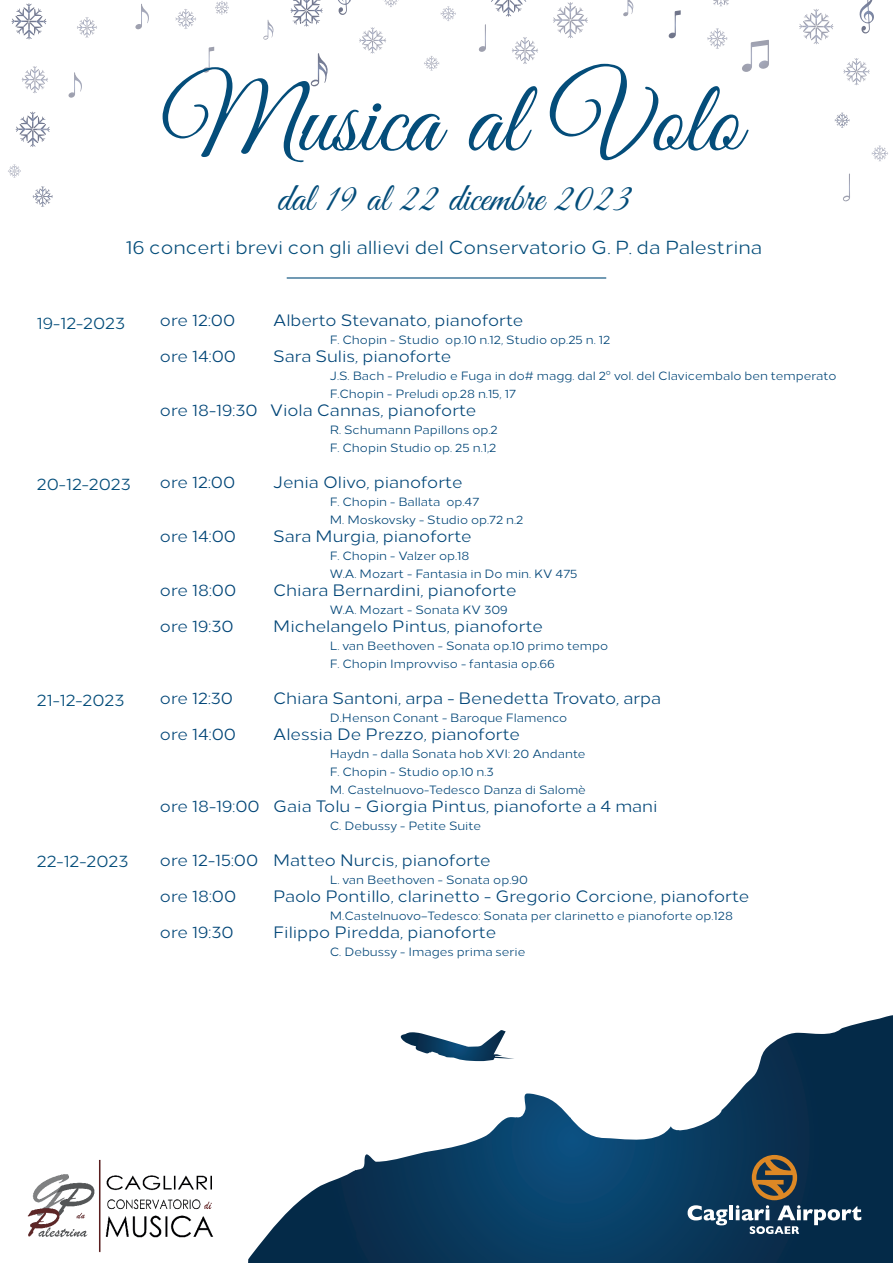
<style>
.page{position:relative;width:893px;height:1263px;background:#fff}
.page>*{position:absolute;margin:0;border:0;box-sizing:border-box;transform-origin:0 0}
.t1{font:102.45px "Great Vibes";color:#044d7a}
.t2{font:39.75px "Great Vibes";color:#044d7a}
.t3{font:18.9px "Loew";color:#044d7a}
.t4{font:16.5px "Loew";color:#004577}
.t5{font:16.5px "Loew";color:#044d7a}
.t6{font:12px/18px "Loew";color:#004577}
</style>
<div class="page">
<img style="left:401px;top:1031px;width:99px;height:22px">
<img style="left:732px;top:1015px;width:161px;height:248px">
<img style="left:517px;top:1093px;width:53px;height:170px">
<img style="left:679px;top:1099px;width:53px;height:164px">
<img style="left:356px;top:1117px;width:161px;height:146px">
<img style="left:570px;top:1117px;width:109px;height:146px">
<img style="left:248px;top:1170px;width:108px;height:93px">
<svg style="left:688px;top:1205px;width:39px;height:20px"></svg>
<hr style="left:729px;top:1205px;width:4px;height:15px;background:#fff">
<svg style="left:736px;top:1155px;width:125px;height:79px;background:#364c5a"></svg>
<svg style="left:553px;top:2px;width:35px;height:36px"></svg>
<svg style="left:834px;top:112px;width:16px;height:16px"></svg>
<svg style="left:77px;top:17px;width:20px;height:21px"></svg>
<svg style="left:713px;top:0;width:16px;height:7px"></svg>
<svg style="left:33px;top:186px;width:20px;height:21px"></svg>
<svg style="left:11px;top:3px;width:36px;height:36px"></svg>
<svg style="left:384px;top:0;width:15px;height:7px"></svg>
<svg style="left:424px;top:56px;width:15px;height:15px"></svg>
<svg style="left:8px;top:164px;width:13px;height:14px"></svg>
<svg style="left:668px;top:10px;width:13px;height:28px"></svg>
<svg style="left:491px;top:0;width:35px;height:17px"></svg>
<svg style="left:440px;top:6px;width:16px;height:15px"></svg>
<svg style="left:512px;top:37px;width:26px;height:27px"></svg>
<svg style="left:478px;top:24px;width:8px;height:28px"></svg>
<svg style="left:871px;top:145px;width:17px;height:17px"></svg>
<svg style="left:843px;top:174px;width:7px;height:27px"></svg>
<svg style="left:623px;top:0;width:11px;height:16px"></svg>
<svg style="left:263px;top:20px;width:11px;height:20px"></svg>
<svg style="left:16px;top:112px;width:34px;height:35px"></svg>
<svg style="left:22px;top:66px;width:26px;height:27px"></svg>
<svg style="left:68px;top:72px;width:14px;height:26px"></svg>
<svg style="left:135px;top:4px;width:14px;height:25px"></svg>
<svg style="left:175px;top:9px;width:21px;height:20px"></svg>
<svg style="left:203px;top:47px;width:11px;height:26px"></svg>
<svg style="left:707px;top:28px;width:20px;height:21px"></svg>
<svg style="left:742px;top:40px;width:27px;height:32px"></svg>
<svg style="left:338px;top:0;width:13px;height:15px"></svg>
<svg style="left:359px;top:27px;width:27px;height:27px"></svg>
<svg style="left:290px;top:0;width:33px;height:27px"></svg>
<svg style="left:310px;top:53px;width:18px;height:33px"></svg>
<svg style="left:215px;top:1px;width:14px;height:14px"></svg>
<svg style="left:799px;top:9px;width:34px;height:35px"></svg>
<svg style="left:843px;top:58px;width:27px;height:27px"></svg>
<svg style="left:859px;top:0;width:15px;height:33px"></svg>
<hr style="left:287px;top:277px;width:319px;height:2px;background:#044d7a">
<img style="left:27px;top:1159px;width:187px;height:94px">
<h1 class="t1" style="left:161px;top:63px;width:582px">Musica al Volo</h1>
<h2 class="t2" style="left:277px;top:177px;width:355px">dal 19 al 22 dicembre 2023</h2>
<h3 class="t3" style="left:126px;top:233px;width:638px">16 concerti brevi con gli allievi del Conservatorio G. P. da Palestrina</h3>
<h3 class="t5" style="left:37px;top:310px;width:90px">19-12-2023</h3>
<h3 class="t5" style="left:37px;top:471px;width:95px">20-12-2023</h3>
<h3 class="t5" style="left:37px;top:687px;width:89px">21-12-2023</h3>
<h3 class="t5" style="left:37px;top:848px;width:93px">22-12-2023</h3>
<h3 class="t4" style="left:160px;top:307px;width:77px">ore 12:00</h3>
<h3 class="t4" style="left:273px;top:307px;width:252px">Alberto Stevanato, pianoforte</h3>
<p class="t6" style="left:330px;top:330px;width:282px">F. Chopin - Studio op.10 n.12, Studio op.25 n. 12</p>
<h3 class="t4" style="left:160px;top:343px;width:78px">ore 14:00</h3>
<h3 class="t4" style="left:273px;top:343px;width:180px">Sara Sulis, pianoforte</h3>
<p class="t6" style="left:330px;top:366px;width:508px">J.S. Bach - Preludio e Fuga in do# magg. dal 2° vol. del Clavicembalo ben temperato<br>F.Chopin - Preludi op.28 n.15, 17</p>
<h3 class="t4" style="left:160px;top:397px;width:318px">ore 18-19:30 Viola Cannas, pianoforte</h3>
<p class="t6" style="left:330px;top:420px;width:169px">R. Schumann Papillons op.2<br>F. Chopin Studio op. 25 n.1,2</p>
<h3 class="t4" style="left:160px;top:469px;width:77px">ore 12:00</h3>
<h3 class="t4" style="left:273px;top:469px;width:191px">Jenia Olivo, pianoforte</h3>
<p class="t6" style="left:330px;top:492px;width:195px">F. Chopin - Ballata op.47<br>M. Moskovsky - Studio op.72 n.2</p>
<h3 class="t4" style="left:160px;top:523px;width:78px">ore 14:00</h3>
<h3 class="t4" style="left:273px;top:523px;width:200px">Sara Murgia, pianoforte</h3>
<p class="t6" style="left:330px;top:546px;width:249px">F. Chopin - Valzer op.18<br>W.A. Mozart - Fantasia in Do min. KV 475</p>
<h3 class="t4" style="left:160px;top:577px;width:78px">ore 18:00</h3>
<h3 class="t4" style="left:273px;top:577px;width:245px">Chiara Bernardini, pianoforte</h3>
<p class="t6" style="left:330px;top:600px;width:180px">W.A. Mozart - Sonata KV 309</p>
<h3 class="t4" style="left:160px;top:613px;width:75px">ore 19:30</h3>
<h3 class="t4" style="left:273px;top:613px;width:271px">Michelangelo Pintus, pianoforte</h3>
<p class="t6" style="left:330px;top:636px;width:280px">L. van Beethoven - Sonata op.10 primo tempo<br>F. Chopin Improvviso - fantasia op.66</p>
<h3 class="t4" style="left:160px;top:685px;width:75px">ore 12:30</h3>
<h3 class="t4" style="left:273px;top:685px;width:390px">Chiara Santoni, arpa - Benedetta Trovato, arpa</h3>
<p class="t6" style="left:330px;top:708px;width:239px">D.Henson Conant - Baroque Flamenco</p>
<h3 class="t4" style="left:160px;top:721px;width:78px">ore 14:00</h3>
<h3 class="t4" style="left:273px;top:721px;width:248px">Alessia De Prezzo, pianoforte</h3>
<p class="t6" style="left:330px;top:744px;width:258px">Haydn - dalla Sonata hob XVI: 20 Andante<br>F. Chopin - Studio op.10 n.3<br>M. Castelnuovo-Tedesco Danza di Salomè</p>
<h3 class="t4" style="left:160px;top:793px;width:499px">ore 18-19:00 Gaia Tolu - Giorgia Pintus, pianoforte a 4 mani</h3>
<p class="t6" style="left:330px;top:816px;width:153px">C. Debussy - Petite Suite</p>
<h3 class="t4" style="left:160px;top:847px;width:332px">ore 12-15:00 Matteo Nurcis, pianoforte</h3>
<p class="t6" style="left:330px;top:870px;width:200px">L. van Beethoven - Sonata op.90</p>
<h3 class="t4" style="left:160px;top:883px;width:78px">ore 18:00</h3>
<h3 class="t4" style="left:273px;top:883px;width:478px">Paolo Pontillo, clarinetto - Gregorio Corcione, pianoforte</h3>
<p class="t6" style="left:330px;top:906px;width:405px">M.Castelnuovo–Tedesco: Sonata per clarinetto e pianoforte op.128</p>
<h3 class="t4" style="left:160px;top:919px;width:75px">ore 19:30</h3>
<h3 class="t4" style="left:273px;top:919px;width:224px">Filippo Piredda, pianoforte</h3>
<p class="t6" style="left:330px;top:942px;width:197px">C. Debussy - Images prima serie</p>
</div>
